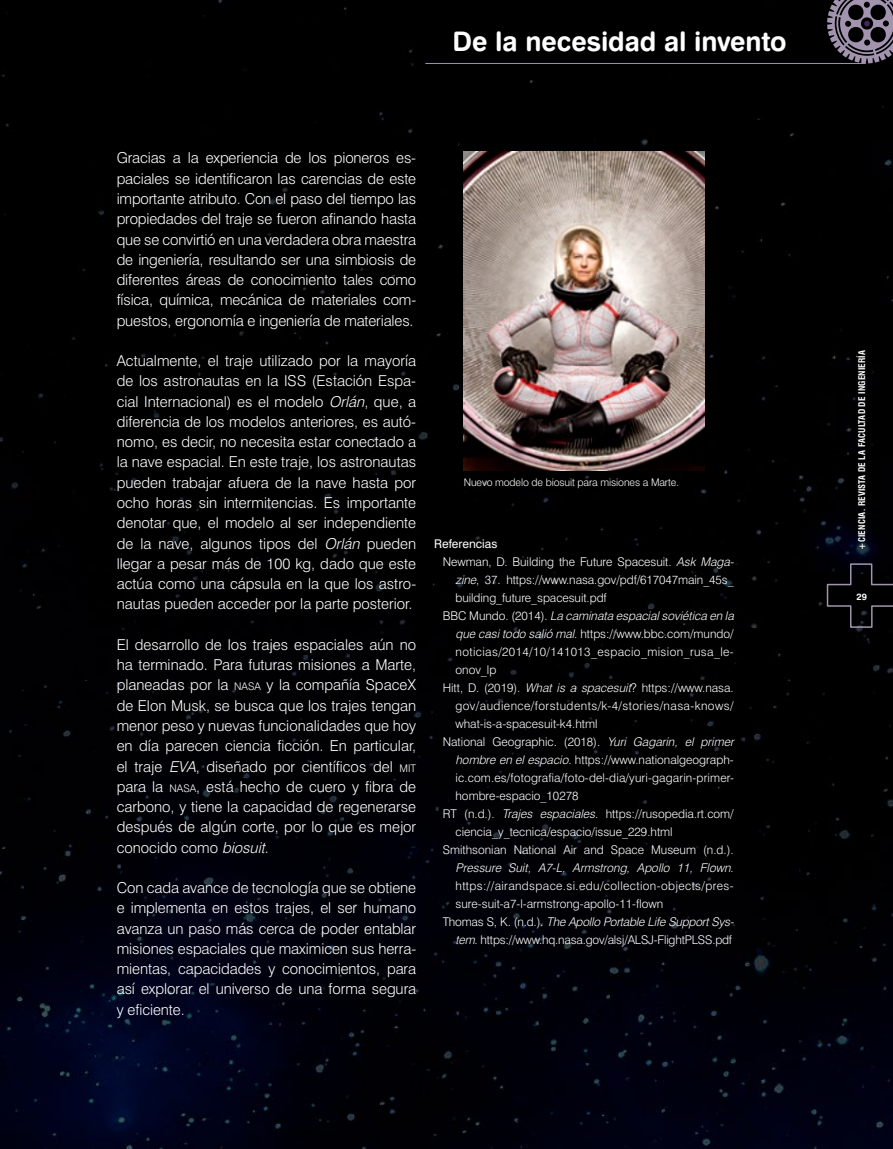
<style>
.page{position:relative;width:893px;height:1149px;background:#fff}
.page>*{position:absolute;margin:0;border:0;box-sizing:border-box;transform-origin:0 0}
.t1{font:27px "Swiss 721 BT Bold Rounded";letter-spacing:-.005em;color:#fff}
.t2{font:300 15px/20.2px "Swiss 721 BT";color:#fff;text-align:justify}
.t3{font:300 12px "Swiss 721 BT";color:#fff}
.t4{font:italic 300 12px "Swiss 721 BT";color:#fff}
.t5{font:300 12px "Swiss 721 BT";letter-spacing:.03em;color:#fff}
.t6{font:300 12px "Swiss 721 BT";letter-spacing:.035em;color:#fff}
.t7{font:12px "Swiss 721 BT";color:#fff}
.t8{font:300 10.5px "Swiss 721 BT";letter-spacing:-.01em;color:#fff}
.t9{font:9.15px "Swiss 721 BT Bold Rounded";color:#fff}
.t10{font:700 condensed 9px "Swiss 721 BT";letter-spacing:.02em;color:#fff}
.s1{font-style:italic}
.s2{font-size:10.5px}
.s3{font-style:normal}
</style>
<div class="page">
<img style="left:0;top:0;width:893px;height:1148px">
<img style="left:464px;top:151px;width:240px;height:319px">
<svg style="left:826px;top:562px;width:67px;height:66px;background:#0d0c0f"></svg>
<svg style="left:827px;top:0;width:66px;height:63px;background:#554d5c"></svg>
<hr style="left:426px;top:63px;width:439px;height:1px;background:#a293ae">
<h1 class="t1" style="left:453px;top:24px;width:336px">De la necesidad al invento</h1>
<p class="t2" style="left:117px;top:148px;width:301px">Gracias a la experiencia de los pioneros es&shy;paciales se identificaron las carencias de este importante atributo. Con el paso del tiempo las propiedades del traje se fueron afinando hasta que se convirtió en una verdadera obra maestra de ingeniería, resultando ser una simbiosis de diferentes áreas de conocimiento tales como física, química, mecánica de materiales com&shy;puestos, ergonomía e ingeniería de materiales.</p>
<p class="t2" style="left:117px;top:350px;width:301px">Actualmente, el traje utilizado por la mayoría de los astronautas en la ISS (Estación Espa&shy;cial Internacional) es el modelo <span class="s1">Orlán</span>, que, a diferencia de los modelos anteriores, es autó&shy;nomo, es decir, no necesita estar conectado a la nave espacial. En este traje, los astronautas pueden trabajar afuera de la nave hasta por ocho horas sin intermitencias. Es importante denotar que, el modelo al ser independiente de la nave, algunos tipos del <span class="s1">Orlán</span> pueden llegar a pesar más de 100 kg, dado que este actúa como una cápsula en la que los astro&shy;nautas pueden acceder por la parte posterior.</p>
<p class="t2" style="left:117px;top:634px;width:301px">El desarrollo de los trajes espaciales aún no ha terminado. Para futuras misiones a Marte, planeadas por la <span class="s2">NASA</span> y la compañía SpaceX de Elon Musk, se busca que los trajes tengan menor peso y nuevas funcionalidades que hoy en día parecen ciencia ficción. En particular, el traje <span class="s1">EVA</span>, diseñado por científicos del <span class="s2">MIT </span>para la <span class="s2">NASA</span>, está hecho de cuero y fibra de carbono, y tiene la capacidad de regenerarse después de algún corte, por lo que es mejor conocido como <span class="s1">biosuit</span>.</p>
<p class="t2" style="left:117px;top:877px;width:301px">Con cada avance de tecnología que se obtiene e implementa en estos trajes, el ser humano avanza un paso más cerca de poder entablar misiones espaciales que maximicen sus herra&shy;mientas, capacidades y conocimientos, para así explorar el universo de una forma segura y eficiente.</p>
<p class="t8" style="left:464px;top:476px;width:217px">Nuevo modelo de biosuit para misiones a Marte.</p>
<p class="t7" style="left:434px;top:536px;width:65px">Referencias</p>
<p class="t3" style="left:443px;top:554px;width:296px">Newman, D. Building the Future Spacesuit. <span class="s1">Ask Maga-</span></p>
<p class="t3" style="left:455px;top:572px;width:280px"><span class="s1">zine</span>, 37. https://www.nasa.gov/pdf/617047main_45s_</p>
<p class="t3" style="left:455px;top:590px;width:153px">building_future_spacesuit.pdf</p>
<p class="t4" style="left:443px;top:608px;width:296px"><span class="s3">B B C M u n d o . ( 2 0 1 4 ) .</span> La caminata espacialsoviética en la</p>
<p class="t3" style="left:455px;top:626px;width:280px"><span class="s1">que casitodo salió mal</span>. https://www.bbc.com/mundo/</p>
<p class="t5" style="left:455px;top:644px;width:280px">noticias/2014/10/141013_espacio_mision_rusa_le-</p>
<p class="t3" style="left:455px;top:662px;width:42px">onov_lp</p>
<p class="t3" style="left:443px;top:680px;width:292px">Hitt, D. (2019). <span class="s1">What is a spacesuit</span>? https://www.nasa.</p>
<p class="t6" style="left:455px;top:698px;width:280px">gov/audience/forstudents/k-4/stories/nasa-knows/</p>
<p class="t3" style="left:455px;top:716px;width:144px">what-is-a-spacesuit-k4.html</p>
<p class="t3" style="left:443px;top:734px;width:296px">National Geographic. (2018). <span class="s1">Yuri Gagarin, el primer</span></p>
<p class="t3" style="left:455px;top:752px;width:280px"><span class="s1">hombre en elespacio</span>. https://www.nationalgeograph-</p>
<p class="t3" style="left:455px;top:770px;width:280px">ic.com.es/fotografia/foto-del-dia/yuri-gagarin-primer-</p>
<p class="t3" style="left:455px;top:788px;width:125px">hombre-espacio_10278</p>
<p class="t3" style="left:443px;top:806px;width:292px">RT (n.d.). <span class="s1">Trajes espaciales</span>. https://rusopedia.rt.com/</p>
<p class="t3" style="left:455px;top:824px;width:219px">ciencia_y_tecnica/espacio/issue_229.html</p>
<p class="t3" style="left:443px;top:842px;width:292px">Smithsonian National Air and Space Museum (n.d.).</p>
<p class="t4" style="left:455px;top:860px;width:280px">Pressure Suit, A7-L, Armstrong, Apollo 11, Flown<span class="s3">.</span></p>
<p class="t5" style="left:455px;top:878px;width:280px">https://airandspace.si.edu/collection-objects/pres-</p>
<p class="t3" style="left:455px;top:896px;width:209px">sure-suit-a7-l-armstrong-apollo-11-flown</p>
<p class="t4" style="left:443px;top:914px;width:296px"><span class="s3">T h o m a s S , K . ( n . d . ) .</span> The Apollo Portable Life SupportSys-</p>
<p class="t3" style="left:455px;top:932px;width:278px"><span class="s1">tem</span>. https://www.hq.nasa.gov/alsj/ALSJ-FlightPLSS.pdf</p>
<p class="t10" style="left:857px;top:549px;width:201px;rotate:-90deg">+CIENCIA. REVISTA DE LA FACULTAD DE INGENIERÍA</p>
<p class="t9" style="left:856px;top:590px;width:12px">29</p>
</div>
